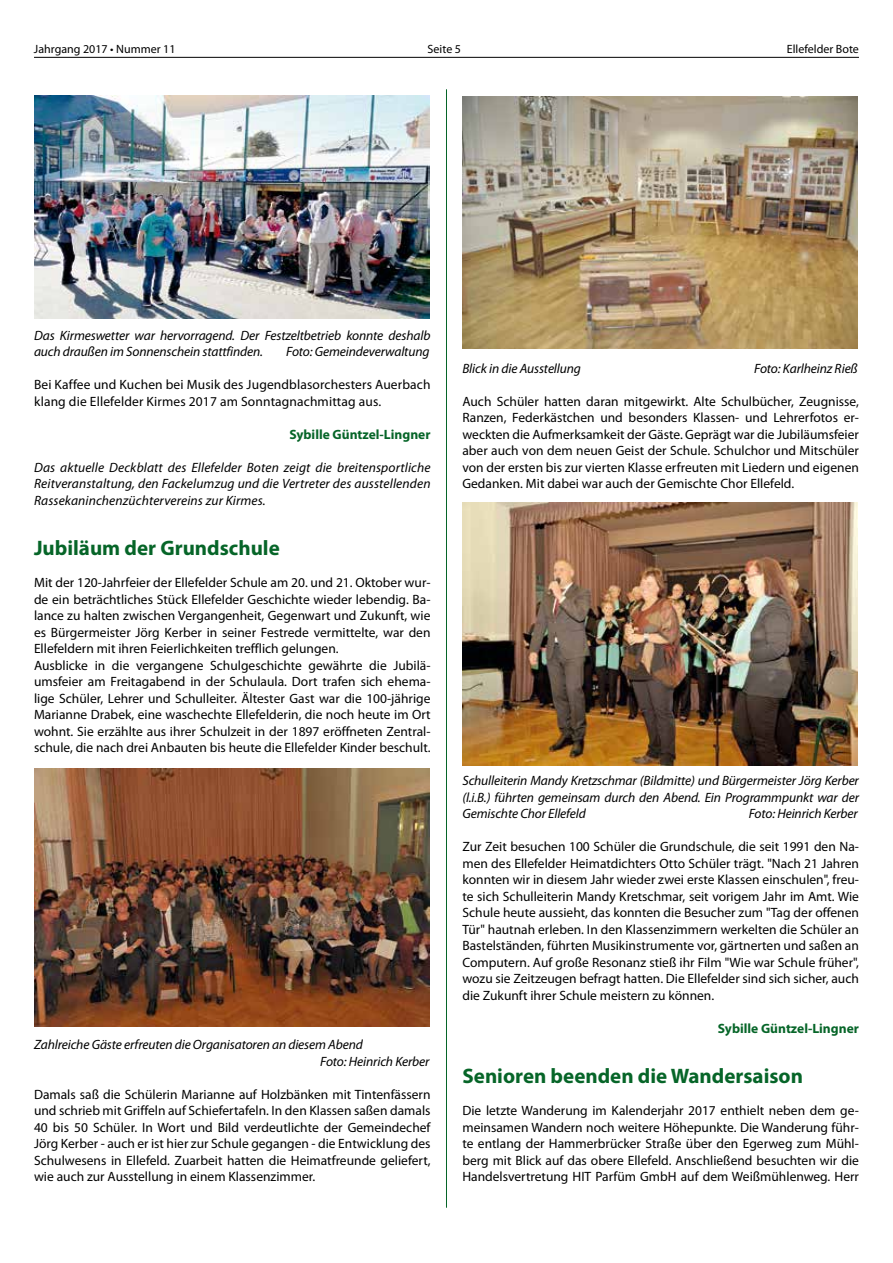
<style>
.page{position:relative;width:893px;height:1263px;background:#fff}
.page>*{position:absolute;margin:0;border:0;box-sizing:border-box;transform-origin:0 0}
.t1{font:700 21px "Myriad Pro";color:#066528}
.t2{font:13.5px/16.5px "Myriad Pro";color:#000;text-align:justify}
.t3{font:italic 13.5px/16.5px "Myriad Pro";letter-spacing:-.01em;color:#000}
.t4{font:700 13.5px "Myriad Pro";color:#066528}
.t5{font:12px "Myriad Pro";color:#000}
</style>
<div class="page">
<hr style="left:34px;top:57px;width:825px;height:1px;background:#000">
<hr style="left:446px;top:89px;width:1px;height:1119px;background:#066528">
<img style="left:34px;top:96px;width:395px;height:222px">
<img style="left:34px;top:768px;width:395px;height:258px">
<img style="left:462px;top:97px;width:396px;height:252px">
<img style="left:462px;top:502px;width:396px;height:264px">
<p class="t5" style="left:34px;top:42px;width:143px">Jahrgang 2017 • Nummer 11</p>
<p class="t5" style="left:428px;top:42px;width:35px">Seite 5</p>
<p class="t5" style="left:787px;top:42px;width:74px">Ellefelder Bote</p>
<p class="t3" style="left:34px;top:327px;width:398px">Das Kirmeswetter war hervorragend. Der Festzeltbetrieb konnte deshalb auch draußen im Sonnenschein stattfinden.</p>
<p class="t3" style="left:286px;top:343px;width:145px">Foto: Gemeindeverwaltung</p>
<p class="t2" style="left:34px;top:376px;width:398px">Bei Kaffee und Kuchen bei Musik des Jugendblasorchesters Auerbach klang die Ellefelder Kirmes 2017 am Sonntagnachmittag aus.</p>
<p class="t4" style="left:289px;top:425px;width:143px">Sybille Güntzel-Lingner</p>
<p class="t3" style="left:34px;top:459px;width:398px;text-align:justify">Das aktuelle Deckblatt des Ellefelder Boten zeigt die breitensportliche Reitveranstaltung, den Fackelumzug und die Vertreter des ausstellenden Rassekaninchenzüchtervereins zur Kirmes.</p>
<h1 class="t1" style="left:34px;top:534px;width:247px">Jubiläum der Grundschule</h1>
<p class="t2" style="left:34px;top:574px;width:398px;text-align:left">Mit der 120-Jahrfeier der Ellefelder Schule am 20. und 21. Oktober wur&shy;de ein beträchtliches Stück Ellefelder Geschichte wieder lebendig. Ba&shy;lance zu halten zwischen Vergangenheit, Gegenwart und Zukunft, wie es Bürgermeister Jörg Kerber in seiner Festrede vermittelte, war den Ellefeldern mit ihren Feierlichkeiten trefflich gelungen.<br>Ausblicke in die vergangene Schulgeschichte gewährte die Jubilä&shy;umsfeier am Freitagabend in der Schulaula. Dort trafen sich ehema&shy;lige Schüler, Lehrer und Schulleiter. Ältester Gast war die 100-jährige Marianne Drabek, eine waschechte Ellefelderin, die noch heute im Ort wohnt. Sie erzählte aus ihrer Schulzeit in der 1897 eröffneten Zentral&shy;schule, die nach drei Anbauten bis heute die Ellefelder Kinder beschult.</p>
<p class="t3" style="left:320px;top:1036px;width:111px;text-indent:-286px">Zahlreiche Gäste erfreuten die Organisatoren an diesem Abend<br>Foto: Heinrich Kerber</p>
<p class="t2" style="left:34px;top:1086px;width:398px">Damals saß die Schülerin Marianne auf Holzbänken mit Tintenfässern und schrieb mit Griffeln auf Schiefertafeln. In den Klassen saßen damals 40 bis 50 Schüler. In Wort und Bild verdeutlichte der Gemeindechef Jörg Kerber - auch er ist hier zur Schule gegangen - die Entwicklung des Schulwesens in Ellefeld. Zuarbeit hatten die Heimatfreunde geliefert, wie auch zur Ausstellung in einem Klassenzimmer.</p>
<p class="t3" style="left:462px;top:360px;width:120px">Blick in die Ausstellung</p>
<p class="t3" style="left:754px;top:360px;width:105px">Foto: Karlheinz Rieß</p>
<p class="t2" style="left:462px;top:393px;width:398px">Auch Schüler hatten daran mitgewirkt. Alte Schulbücher, Zeugnisse, Ranzen, Federkästchen und besonders Klassen- und Lehrerfotos er&shy;weckten die Aufmerksamkeit der Gäste. Geprägt war die Jubiläumsfeier aber auch von dem neuen Geist der Schule. Schulchor und Mitschüler von der ersten bis zur vierten Klasse erfreuten mit Liedern und eigenen Gedanken. Mit dabei war auch der Gemischte Chor Ellefeld.</p>
<p class="t3" style="left:462px;top:772px;width:398px;text-align:justify">Schulleiterin Mandy Kretzschmar (Bildmitte) und Bürgermeister Jörg Kerber (l.i.B.) führten gemeinsam durch den Abend. Ein Programmpunkt war der Gemischte Chor Ellefeld</p>
<p class="t3" style="left:749px;top:805px;width:111px">Foto: Heinrich Kerber</p>
<p class="t2" style="left:462px;top:838px;width:398px">Zur Zeit besuchen 100 Schüler die Grundschule, die seit 1991 den Na&shy;men des Ellefelder Heimatdichters Otto Schüler trägt. "Nach 21 Jahren konnten wir in diesem Jahr wieder zwei erste Klassen einschulen", freu&shy;te sich Schulleiterin Mandy Kretschmar, seit vorigem Jahr im Amt. Wie Schule heute aussieht, das konnten die Besucher zum "Tag der offenen Tür" hautnah erleben. In den Klassenzimmern werkelten die Schüler an Bastelständen, führten Musikinstrumente vor, gärtnerten und saßen an Computern. Auf große Resonanz stieß ihr Film "Wie war Schule früher", wozu sie Zeitzeugen befragt hatten. Die Ellefelder sind sich sicher, auch die Zukunft ihrer Schule meistern zu können.</p>
<p class="t4" style="left:718px;top:1019px;width:143px">Sybille Güntzel-Lingner</p>
<h1 class="t1" style="left:462px;top:1062px;width:342px">Senioren beenden die Wandersaison</h1>
<p class="t2" style="left:462px;top:1102px;width:398px">Die letzte Wanderung im Kalenderjahr 2017 enthielt neben dem ge&shy;meinsamen Wandern noch weitere Höhepunkte. Die Wanderung führ&shy;te entlang der Hammerbrücker Straße über den Egerweg zum Mühl&shy;berg mit Blick auf das obere Ellefeld. Anschließend besuchten wir die Handelsvertretung HIT Parfüm GmbH auf dem Weißmühlenweg. Herr</p>
</div>
